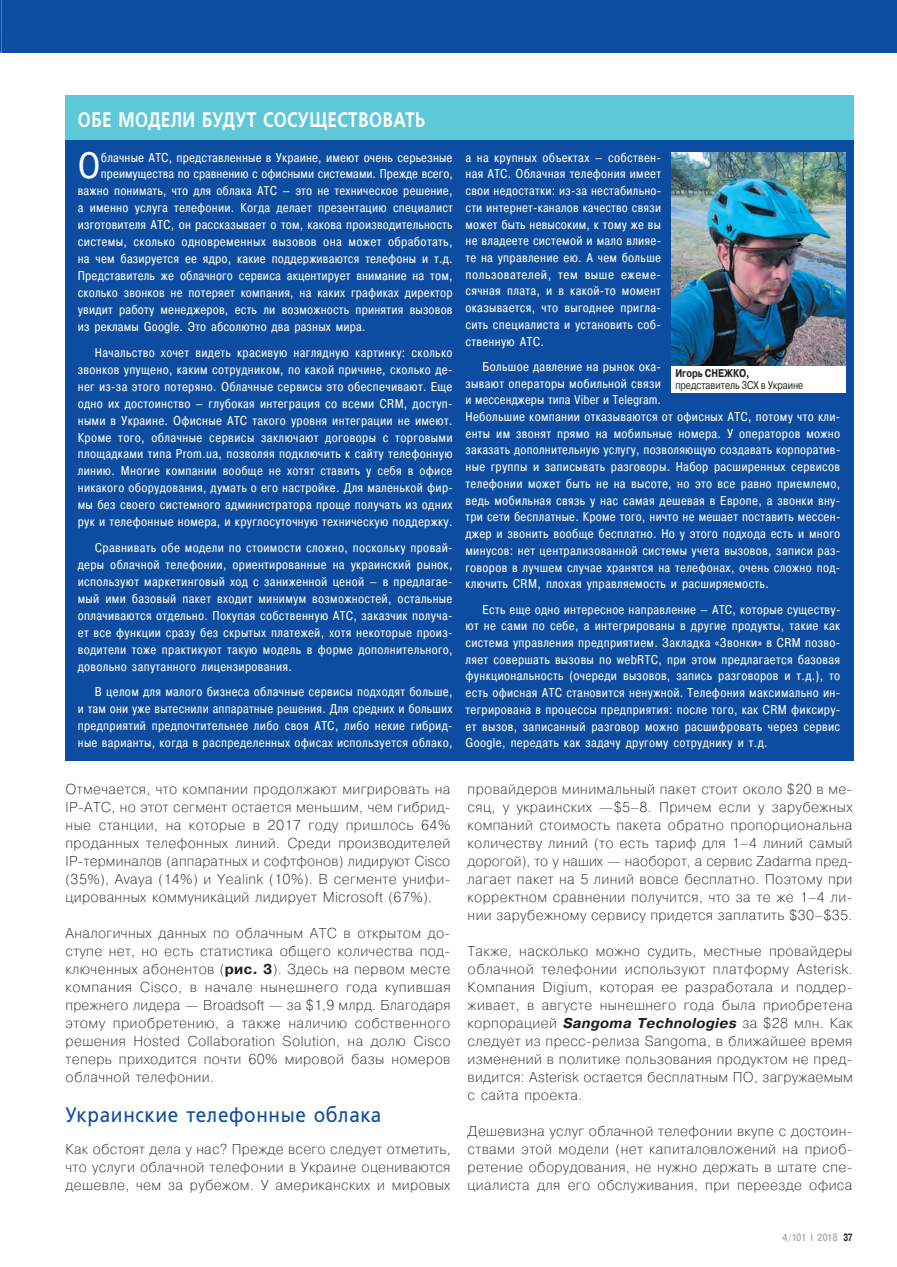
<style>
.page{position:relative;width:897px;height:1267px;background:#fff}
.page>*{position:absolute;margin:0;border:0;box-sizing:border-box;transform-origin:0 0}
.t1{font:36.3px "Pragmatica Cond";color:#fff}
.t2{font:600 21px "Free Set";letter-spacing:.035em;color:#fff;scale:.8 1}
.t3{font:21px "Free Set";letter-spacing:.035em;color:#0d4da1;scale:.9 1}
.t4{font:200 14.25px/18px "Pragmatica";letter-spacing:.025em;color:#231f20;text-align:justify}
.t5{font:12.75px/16.6px "Pragmatica Cond";letter-spacing:.025em;color:#fff;text-align:justify}
.t6{font:12.75px "Pragmatica Cond";letter-spacing:.005em;color:#fff}
.t7{font:11.25px "Pragmatica";color:#231f20;scale:.8 1}
.t8{font:700 11.25px "Pragmatica";color:#231f20;scale:.8 1}
.t9{font:700 10.5px "Pragmatica";letter-spacing:-.065em;color:#b2b3b7;scale:.8 1}
.s1{font-weight:700}
.s2{font-weight:700;font-style:italic}
.s3{color:#231f20}
</style>
<div class="page">
<div style="left:2px;top:0;width:894px;height:53px;background:#0d4da1"></div>
<div style="left:65px;top:140px;width:788px;height:620px;background:#0d4da1"></div>
<div style="left:65px;top:95px;width:788px;height:45px;background:#5cc8d8"></div>
<img style="left:671px;top:153px;width:174px;height:212px">
<div style="left:671px;top:366px;width:174px;height:26px;background:#fff"></div>
<svg style="left:0;top:0;width:2px;height:53px"></svg>
<h2 class="t2" style="left:78px;top:107px;width:436px">Обе модели будут сосуществовать</h2>
<h1 class="t1" style="left:78px;top:143px;width:24px">О</h1>
<p class="t5" style="left:101px;top:149px;width:353px">блачные АТС, представленные в Украине, имеют очень серьезные</p>
<p class="t6" style="left:101px;top:166px;width:353px">преимущества по сравнению с офисными системами. Прежде всего,</p>
<p class="t5" style="left:78px;top:182px;width:376px">важно понимать, что для облака АТС — это не техническое решение,</p>
<p class="t5" style="left:78px;top:199px;width:376px">а именно услуга телефонии. Когда делает презентацию специалист</p>
<p class="t5" style="left:78px;top:216px;width:376px">изготовителя АТС, он рассказывает о том, какова производительность</p>
<p class="t5" style="left:78px;top:233px;width:376px">системы, сколько одновременных вызовов она может обработать,</p>
<p class="t5" style="left:78px;top:250px;width:376px">на чем базируется ее ядро, какие поддерживаются телефоны и т.д.</p>
<p class="t5" style="left:78px;top:267px;width:376px">Представитель же облачного сервиса акцентирует внимание на том,</p>
<p class="t5" style="left:78px;top:284px;width:376px">сколько звонков не потеряет компания, на каких графиках директор</p>
<p class="t5" style="left:78px;top:301px;width:376px">увидит работу менеджеров, есть ли возможность принятия вызовов</p>
<p class="t5" style="left:78px;top:318px;width:289px">из рекламы Google. Это абсолютно два разных мира.</p>
<p class="t5" style="left:78px;top:343px;width:376px;text-indent:17px">Начальство хочет видеть красивую наглядную картинку: сколько звонков упущено, каким сотрудником, по какой причине, сколько де‑ нег из-за этого потеряно. Облачные сервисы это обеспечивают. Еще одно их достоинство — глубокая интеграция со всеми CRM, доступ‑ ными в Украине. Офисные АТС такого уровня интеграции не имеют.<br>Кроме того, облачные сервисы заключают договоры с торговыми площадками типа Prom.ua, позволяя подключить к сайту телефонную линию. Многие компании вообще не хотят ставить у себя в офисе никакого оборудования, думать о его настройке. Для маленькой фир‑ мы без своего системного администратора проще получать из одних рук и телефонные номера, и круглосуточную техническую поддержку.</p>
<p class="t5" style="left:78px;top:539px;width:376px;text-indent:17px">Сравнивать обе модели по стоимости сложно, поскольку провай‑ деры облачной телефонии, ориентированные на украинский рынок, используют маркетинговый ход с заниженной ценой — в предлагае‑ мый ими базовый пакет входит минимум возможностей, остальные оплачиваются отдельно. Покупая собственную АТС, заказчик получа‑ ет все функции сразу без скрытых платежей, хотя некоторые произ‑ водители тоже практикуют такую модель в форме дополнительного, довольно запутанного лицензирования.</p>
<p class="t5" style="left:78px;top:683px;width:376px;text-indent:17px">В целом для малого бизнеса облачные сервисы подходят больше, и там они уже вытеснили аппаратные решения. Для средних и больших предприятий предпочтительнее либо своя АТС, либо некие гибрид‑ ные варианты, когда в распределенных офисах используется облако,</p>
<p class="t5" style="left:465px;top:149px;width:197px">а на крупных объектах — собствен‑ ная АТС. Облачная телефония имеет свои недостатки: из-за нестабильно‑ сти интернет-каналов качество связи может быть невысоким, к тому же вы не владеете системой и мало влияе‑ те на управление ею. А чем больше пользователей, тем выше ежеме‑ сячная плата, и в какой-то момент оказывается, что выгоднее пригла‑ сить специалиста и установить соб‑ ственную АТС.</p>
<p class="t5" style="left:465px;top:358px;width:376px;text-align:left;text-indent:17px">Большое давление на рынок ока‑<br>зывают операторы мобильной связи<br>и мессенджеры типа Viber и Telegram.<br>Небольшие компании отказываются от офисных АТС, потому что кли‑ енты им звонят прямо на мобильные номера. У операторов можно заказать дополнительную услугу, позволяющую создавать корпоратив‑ ные группы и записывать разговоры. Набор расширенных сервисов телефонии может быть не на высоте, но это все равно приемлемо, ведь мобильная связь у нас самая дешевая в Европе, а звонки вну‑ три сети бесплатные. Кроме того, ничто не мешает поставить мессен‑ джер и звонить вообще бесплатно. Но у этого подхода есть и много минусов: нет централизованной системы учета вызовов, записи раз‑ говоров в лучшем случае хранятся на телефонах, очень сложно под‑ ключить CRM, плохая управляемость и расширяемость.</p>
<p class="t5" style="left:465px;top:600px;width:376px;text-indent:17px">Есть еще одно интересное направление — АТС, которые существу‑ ют не сами по себе, а интегрированы в другие продукты, такие как система управления предприятием. Закладка «Звонки» в CRM позво‑ ляет совершать вызовы по webRTC, при этом предлагается базовая функциональность (очереди вызовов, запись разговоров и т.д.), то есть офисная АТС становится ненужной. Телефония максимально ин‑ тегрирована в процессы предприятия: после того, как CRM фиксиру‑ ет вызов, записанный разговор можно расшифровать через сервис Google, передать как задачу другому сотруднику и т.д.</p>
<p class="t8" style="left:675px;top:366px;width:94px">Игорь СНЕЖКО,</p>
<p class="t7" style="left:675px;top:378px;width:161px">представитель 3CX в Украине</p>
<p class="t4" style="left:66px;top:779px;width:386px">Отмечается, что компании продолжают мигрировать на IP‑АТС, но этот сегмент остается меньшим, чем гибрид&shy;ные станции, на которые в 2017 году пришлось 64% проданных телефонных линий. Среди производителей IP‑терминалов (аппаратных и софтфонов) лидируют Cisco (35%), Avaya (14%) и Yealink (10%). В сегменте унифи&shy;цированных коммуникаций лидирует Microsoft (67%).</p>
<p class="t4" style="left:66px;top:923px;width:386px">Аналогичных данных по облачным АТС в открытом до&shy;ступе нет, но есть статистика общего количества под&shy;ключенных абонентов (<span class="s1">рис. 3</span>). Здесь на первом месте компания Cisco, в начале нынешнего года купившая прежнего лидера — Broadsoft — за $1,9 млрд. Благодаря этому приобретению, а также наличию собственного решения Hosted Collaboration Solution, на долю Cisco теперь приходится почти 60% мировой базы номеров облачной телефонии.</p>
<h2 class="t3" style="left:66px;top:1101px;width:352px">Украинские телефонные облака</h2>
<p class="t4" style="left:66px;top:1139px;width:386px">Как обстоят дела у нас? Прежде всего следует отметить, что услуги облачной телефонии в Украине оцениваются дешевле, чем за рубежом. У американских и мировых</p>
<p class="t4" style="left:467px;top:779px;width:386px">провайдеров минимальный пакет стоит около $20 в ме&shy;сяц, у украинских —$5–8. Причем если у зарубежных компаний стоимость пакета обратно пропорциональна количеству линий (то есть тариф для 1–4 линий самый дорогой), то у наших — наоборот, а сервис Zadarma пред&shy;лагает пакет на 5 линий вовсе бесплатно. Поэтому при корректном сравнении получится, что за те же 1–4 ли&shy;нии зарубежному сервису придется заплатить $30–$35.</p>
<p class="t4" style="left:467px;top:941px;width:387px">Также, насколько можно судить, местные провайдеры облачной телефонии используют платформу Asterisk.<br>Компания Digium, которая ее разработала и поддер&shy;живает, в августе нынешнего года была приобретена корпорацией <span class="s2">Sangoma Technologies</span> за $28 млн. Как следует из пресс-релиза Sangoma, в ближайшее время изменений в политике пользования продуктом не пред&shy;видится: Asterisk остается бесплатным ПО, загружаемым с сайта проекта.</p>
<p class="t4" style="left:467px;top:1121px;width:386px">Дешевизна услуг облачной телефонии вкупе с достоин&shy;ствами этой модели (нет капиталовложений на приоб&shy;ретение оборудования, не нужно держать в штате спе&shy;циалиста для его обслуживания, при переезде офиса</p>
<p class="t9" style="left:782px;top:1230px;width:90px">4/101 I 2018 <span class="s3">37</span></p>
</div>
